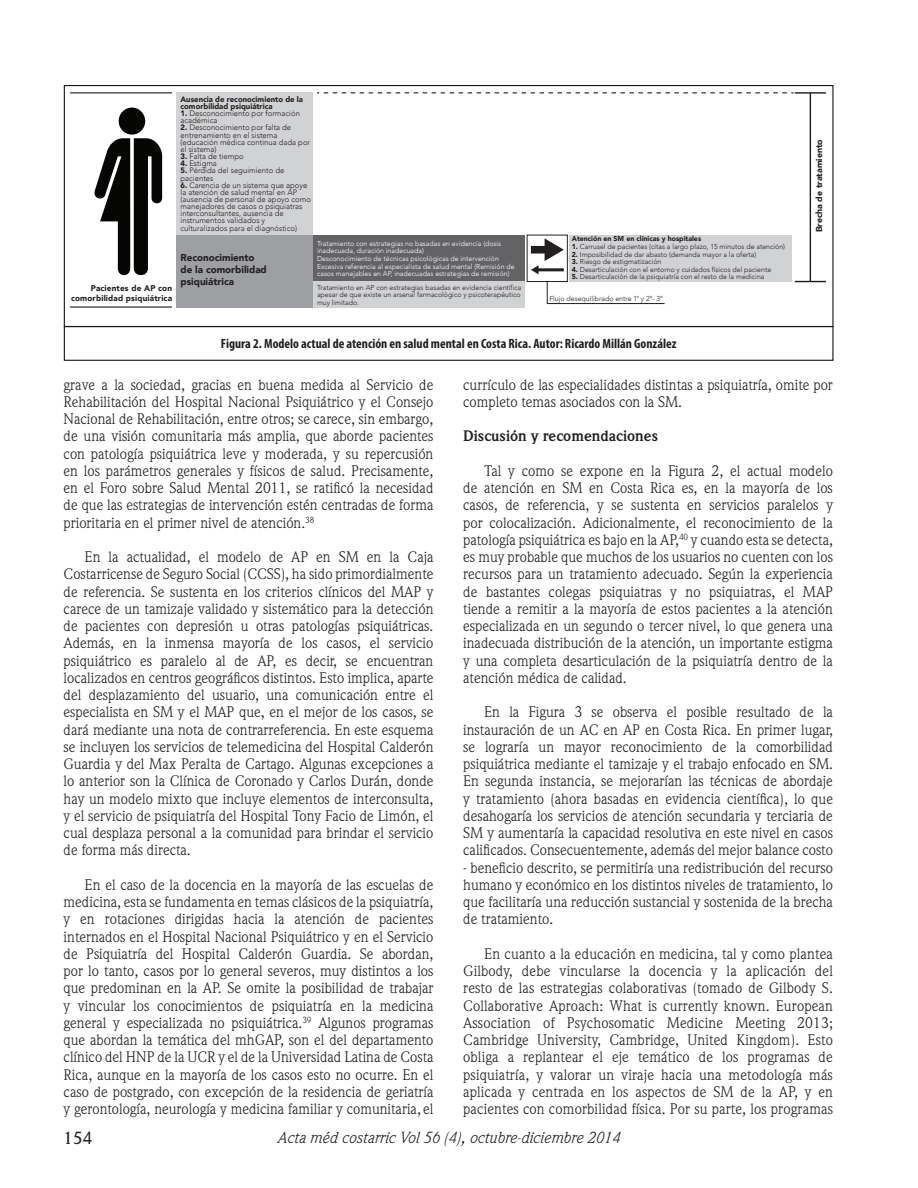
<style>
.page{position:relative;width:918px;height:1188px;background:#fff}
.page>*{position:absolute;margin:0;border:0;box-sizing:border-box;transform-origin:0 0}
.t1{font:500 17.25px "Weidemann";color:#231f20}
.t2{font:italic 15.75px "Weidemann";color:#231f20}
.t3{font:15px/17.2px "Weidemann";color:#231f20;text-align:justify}
.t4{font:700 15px "Weidemann";color:#231f20}
.t5{font:700 condensed 13.5px "Myriad Pro";color:#231f20}
.t6{font:900 10.05px/12px "Avenir";color:#231f20}
.t7{font:900 8.7px "Avenir";color:#231f20}
.t8{font:900 8.25px/9.9px "Avenir";letter-spacing:.02em;color:#231f20;text-align:right}
.t9{font:300 7.8px/7.2px "Avenir";color:#231f20}
.t10{font:900 7.8px/7.2px "Avenir";color:#231f20}
.t11{font:300 7.2px/7.6px "Avenir";color:#231f20;text-align:justify}
.t12{font:300 7.2px/7.6px "Avenir";color:#fff}
.t13{font:900 7.2px "Avenir";color:#231f20}
.s1{font-weight:900}
</style>
<div class="page">
<div style="left:569px;top:235px;width:222px;height:47px;background:#d1d2d4"></div>
<div style="left:177px;top:93px;width:136px;height:142px;background:#d1d2d4"></div>
<div style="left:177px;top:235px;width:136px;height:73px;background:#9d9fa2"></div>
<div style="left:313px;top:235px;width:212px;height:47px;background:#636366"></div>
<div style="left:313px;top:282px;width:212px;height:26px;background:#d1d2d4"></div>
<div style="left:531px;top:246px;width:17px;height:7px;background:#231f20"></div>
<svg style="left:545px;top:238px;width:19px;height:23px"></svg>
<hr style="left:537px;top:268px;width:27px;height:3px;background:#231f20">
<svg style="left:531px;top:265px;width:8px;height:9px"></svg>
<div style="left:119px;top:108px;width:26px;height:27px;background:#050504;border-radius:50%"></div>
<svg style="left:94px;top:138px;width:68px;height:138px"></svg>
<hr style="left:70px;top:93px;width:102px;height:1px;background:#050504">
<hr style="left:70px;top:307px;width:102px;height:1px;background:#050504">
<hr style="left:795px;top:92px;width:31px;height:2px;background:#231f20">
<hr style="left:795px;top:281px;width:31px;height:1px;background:#231f20">
<svg style="left:317px;top:93px;width:477px;height:1px"></svg>
<hr style="left:810px;top:93px;width:1px;height:189px;background:#231f20">
<div style="left:527px;top:235px;width:41px;height:47px;border:1px solid #231f20"></div>
<svg style="left:547px;top:281px;width:118px;height:23px"></svg>
<div style="left:64px;top:326px;width:770px;height:35px;border:1px solid #161616"></div>
<p class="t10" style="left:181px;top:95px;width:124px">Ausencia de reconocimiento de la comorbilidad psiquiátrica</p>
<p class="t9" style="left:181px;top:110px;width:121px"><span class="s1">1.</span> Desconocimiento por formación académica</p>
<p class="t9" style="left:181px;top:124px;width:131px"><span class="s1">2.</span> Desconocimiento por falta de entrenamiento en el sistema (educación médica continua dada por el sistema)</p>
<p class="t9" style="left:181px;top:153px;width:65px"><span class="s1">3.</span> Falta de tiempo</p>
<p class="t9" style="left:181px;top:160px;width:38px"><span class="s1">4.</span> Estigma</p>
<p class="t9" style="left:181px;top:167px;width:105px"><span class="s1">5.</span> Pérdida del seguimiento de pacientes</p>
<p class="t9" style="left:181px;top:181px;width:132px"><span class="s1">6.</span> Carencia de un sistema que apoye la atención de salud mental en AP (ausencia de personal de apoyo como manejadores de casos o psiquiatras interconsultantes, ausencia de instrumentos validados y culturalizados para el diagnóstico)</p>
<p class="t13" style="left:572px;top:233px;width:131px">Atención en SM en clínicas y hospitales</p>
<p class="t11" style="left:572px;top:243px;width:215px"><span class="s1">1.</span> Carrusel de pacientes (citas a largo plazo, 15 minutos de atención)</p>
<p class="t11" style="left:572px;top:250px;width:186px"><span class="s1">2.</span> Imposibilidad de dar abasto (demanda mayor a la oferta)</p>
<p class="t11" style="left:572px;top:258px;width:91px"><span class="s1">3.</span> Riesgo de estigmatización</p>
<p class="t11" style="left:572px;top:265px;width:201px"><span class="s1">4.</span> Desarticulación con el entorno y cuidados físicos del paciente</p>
<p class="t11" style="left:572px;top:273px;width:194px"><span class="s1">5.</span> Desarticulación de la psiquiatría con el resto de la medicina</p>
<p class="t12" style="left:317px;top:240px;width:199px">Tratamiento con estrategias no basadas en evidencia (dosis inadecuada, duración inadecuada)<br>Desconocimiento de técnicas psicológicas de intervención Excesiva referencia al especialista de salud mental (Remisión de casos manejables en AP, inadecuadas estrategias de remisión)</p>
<p class="t11" style="left:317px;top:283px;width:206px">Tratamiento en AP con estrategias basadas en evidencia científica apesar de que existe un arsenal farmacológico y psicoterapéutico muy limitado.</p>
<p class="t6" style="left:181px;top:252px;width:88px">Reconocimiento de la comorbilidad psiquiátrica</p>
<p class="t8" style="left:71px;top:283px;width:103px">Pacientes de AP con comorbilidad psiquiátrica</p>
<p class="t11" style="left:549px;top:295px;width:115px">Flujo desequilibrado entre 1° y 2°- 3°</p>
<p class="t5" style="left:221px;top:336px;width:457px">Figura 2. Modelo actual de atención en salud mental en Costa Rica. Autor: Ricardo Millán González</p>
<p class="t7" style="left:812px;top:232px;width:95px;rotate:-90deg">Brecha de tratamiento</p>
<p class="t3" style="left:64px;top:376px;width:371px">grave a la sociedad, gracias en buena medida al Servicio de Rehabilitación del Hospital Nacional Psiquiátrico y el Consejo Nacional de Rehabilitación, entre otros; se carece, sin embargo, de una visión comunitaria más amplia, que aborde pacientes con patología psiquiátrica leve y moderada, y su repercusión en los parámetros generales y físicos de salud. Precisamente, en el Foro sobre Salud Mental 2011, se ratificó la necesidad de que las estrategias de intervención estén centradas de forma prioritaria en el primer nivel de atención.<sup>38</sup></p>
<p class="t3" style="left:64px;top:548px;width:371px;text-indent:21px">En la actualidad, el modelo de AP en SM en la Caja Costarricense de Seguro Social (CCSS), ha sido primordialmente de referencia. Se sustenta en los criterios clínicos del MAP y carece de un tamizaje validado y sistemático para la detección de pacientes con depresión u otras patologías psiquiátricas.<br>Además, en la inmensa mayoría de los casos, el servicio psiquiátrico es paralelo al de AP, es decir, se encuentran localizados en centros geográficos distintos. Esto implica, aparte del desplazamiento del usuario, una comunicación entre el especialista en SM y el MAP que, en el mejor de los casos, se dará mediante una nota de contrarreferencia. En este esquema se incluyen los servicios de telemedicina del Hospital Calderón Guardia y del Max Peralta de Cartago. Algunas excepciones a lo anterior son la Clínica de Coronado y Carlos Durán, donde hay un modelo mixto que incluye elementos de interconsulta, y el servicio de psiquiatría del Hospital Tony Facio de Limón, el cual desplaza personal a la comunidad para brindar el servicio de forma más directa.</p>
<p class="t3" style="left:64px;top:876px;width:371px;text-indent:21px">En el caso de la docencia en la mayoría de las escuelas de medicina, esta se fundamenta en temas clásicos de la psiquiatría, y en rotaciones dirigidas hacia la atención de pacientes internados en el Hospital Nacional Psiquiátrico y en el Servicio de Psiquiatría del Hospital Calderón Guardia. Se abordan, por lo tanto, casos por lo general severos, muy distintos a los que predominan en la AP. Se omite la posibilidad de trabajar y vincular los conocimientos de psiquiatría en la medicina general y especializada no psiquiátrica.<sup>39</sup> Algunos programas que abordan la temática del mhGAP, son el del departamento clínico del HNP de la UCR y el de la Universidad Latina de Costa Rica, aunque en la mayoría de los casos esto no ocurre. En el caso de postgrado, con excepción de la residencia de geriatría y gerontología, neurología y medicina familiar y comunitaria, el</p>
<p class="t3" style="left:463px;top:376px;width:371px">currículo de las especialidades distintas a psiquiatría, omite por completo temas asociados con la SM.</p>
<p class="t4" style="left:463px;top:427px;width:196px">Discusión y recomendaciones</p>
<p class="t3" style="left:463px;top:462px;width:371px;text-indent:21px">Tal y como se expone en la Figura 2, el actual modelo de atención en SM en Costa Rica es, en la mayoría de los casos, de referencia, y se sustenta en servicios paralelos y por colocalización. Adicionalmente, el reconocimiento de la patología psiquiátrica es bajo en la AP,<sup>40</sup> y cuando esta se detecta, es muy probable que muchos de los usuarios no cuenten con los recursos para un tratamiento adecuado. Según la experiencia de bastantes colegas psiquiatras y no psiquiatras, el MAP tiende a remitir a la mayoría de estos pacientes a la atención especializada en un segundo o tercer nivel, lo que genera una inadecuada distribución de la atención, un importante estigma y una completa desarticulación de la psiquiatría dentro de la atención médica de calidad.</p>
<p class="t3" style="left:463px;top:703px;width:371px;text-indent:21px">En la Figura 3 se observa el posible resultado de la instauración de un AC en AP en Costa Rica. En primer lugar, se lograría un mayor reconocimiento de la comorbilidad psiquiátrica mediante el tamizaje y el trabajo enfocado en SM.<br>En segunda instancia, se mejorarían las técnicas de abordaje y tratamiento (ahora basadas en evidencia científica), lo que desahogaría los servicios de atención secundaria y terciaria de SM y aumentaría la capacidad resolutiva en este nivel en casos calificados. Consecuentemente, además del mejor balance costo</p>
<p class="t3" style="left:463px;top:859px;width:371px">- beneficio descrito, se permitiría una redistribución del recurso humano y económico en los distintos niveles de tratamiento, lo que facilitaría una reducción sustancial y sostenida de la brecha de tratamiento.</p>
<p class="t3" style="left:463px;top:945px;width:371px;text-indent:21px">En cuanto a la educación en medicina, tal y como plantea Gilbody, debe vincularse la docencia y la aplicación del resto de las estrategias colaborativas (tomado de Gilbody S.<br>Collaborative Aproach: What is currently known. European Association of Psychosomatic Medicine Meeting 2013; Cambridge University, Cambridge, United Kingdom). Esto obliga a replantear el eje temático de los programas de psiquiatría, y valorar un viraje hacia una metodología más aplicada y centrada en los aspectos de SM de la AP, y en pacientes con comorbilidad física. Por su parte, los programas</p>
<p class="t1" style="left:64px;top:1127px;width:30px">154</p>
<p class="t2" style="left:277px;top:1128px;width:344px">Acta méd costarric Vol 56 (4), octubre-diciembre 2014</p>
</div>
